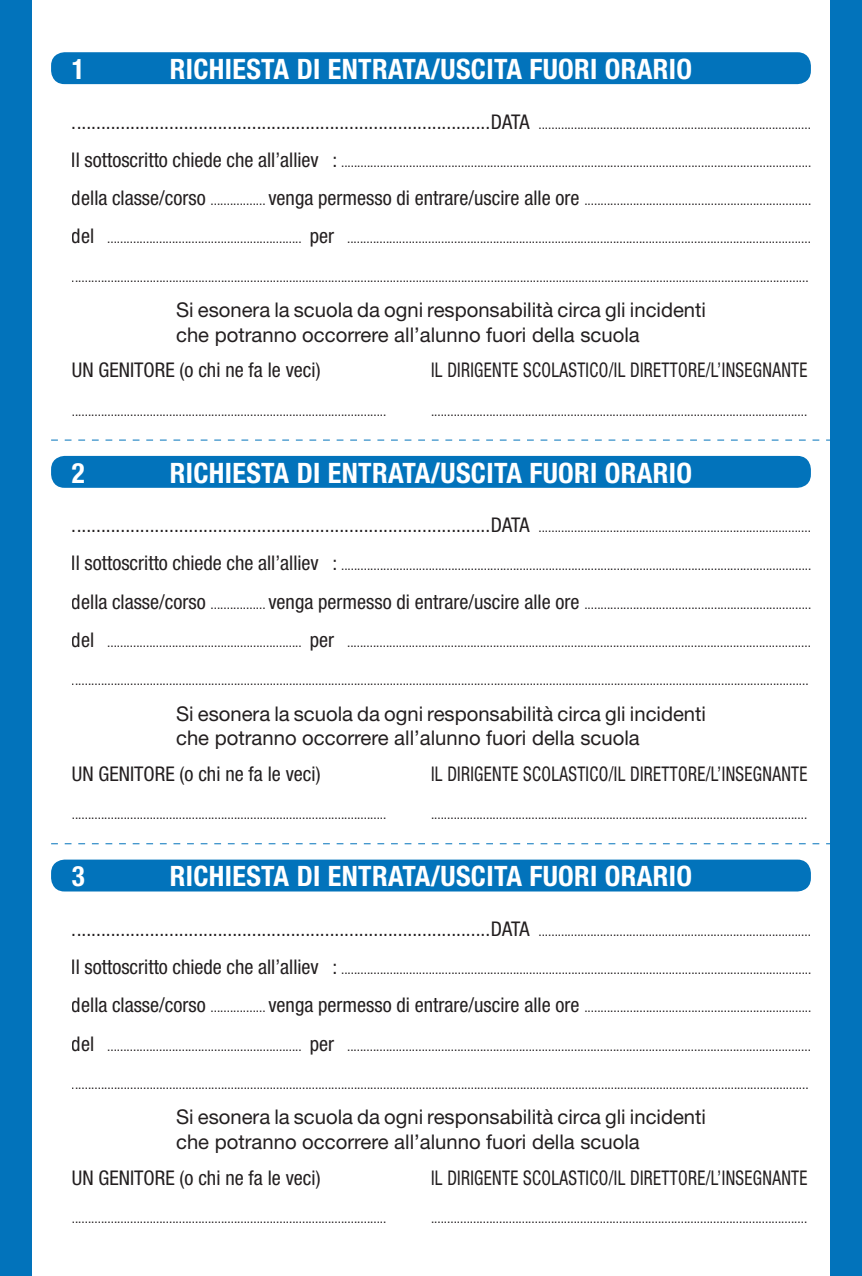
<style>
.page{position:relative;width:862px;height:1276px;background:#fff}
.page>*{position:absolute;margin:0;border:0;box-sizing:border-box;transform-origin:0 0}
.t1{font:700 condensed 28.12px "Helvetica Neue LT Std";letter-spacing:.01em;color:#fff}
.t2{font:700 condensed 28.12px "Helvetica Neue LT Std";letter-spacing:.01em;color:#fff;scale:.96 1}
.t3{font:condensed 20.25px "Helvetica Neue LT Std";letter-spacing:.02em;color:#231f20}
.t4{font:20.25px/24.8px "Helvetica Neue LT Std";color:#231f20}
.t5{font:condensed 20.25px "Helvetica Neue LT Std";letter-spacing:.02em;color:#231f20;scale:.85 1}
.t6{font:condensed 20.25px "Helvetica Neue LT Std";color:#231f20}
.t7{font:condensed 13.5px "Helvetica Neue LT Std";color:#231f20}
.s1{font-size:13.5px}
.s2{font-size:20.25px}
</style>
<div class="page">
<div style="left:51px;top:52px;width:759px;height:32px;background:#0273bb;border-radius:14px"></div>
<div style="left:51px;top:456px;width:759px;height:32px;background:#0273bb;border-radius:14px"></div>
<div style="left:51px;top:859px;width:759px;height:32px;background:#0273bb;border-radius:14px"></div>
<svg style="left:51px;top:440px;width:778px;height:1px"></svg>
<svg style="left:51px;top:843px;width:778px;height:1px"></svg>
<div style="left:829px;top:0;width:32px;height:1276px;background:#0273bb"></div>
<div style="left:0;top:0;width:32px;height:1276px;background:#0273bb"></div>
<h1 class="t1" style="left:170px;top:52px;width:523px">RICHIESTA DI ENTRATA/USCITA FUORI ORARIO</h1>
<h2 class="t3" style="left:72px;top:110px;width:740px">......................................................................................DATA <span class="s1">....................................................................................</span></h2>
<p class="t7" style="left:72px;top:154px;width:740px"><span class="s2">Il sottoscritto chiede che all’alliev :</span> .................................................................................................................................................</p>
<p class="t7" style="left:72px;top:192px;width:740px"><span class="s2">della classe/corso</span> ................. <span class="s2">venga permesso di entrare/uscire alle ore</span> ......................................................................</p>
<p class="t7" style="left:72px;top:231px;width:740px"><span class="s2">del</span> ............................................................ <span class="s2">per</span> ...............................................................................................................................................</p>
<p class="t7" style="left:72px;top:269px;width:738px">...................................................................................................................................................................................................................................</p>
<h1 class="t2" style="left:72px;top:52px;width:15px">1</h1>
<h2 class="t4" style="left:176px;top:297px;width:531px">Si esonera la scuola da ogni responsabilità circa gli incidenti che potranno occorrere all’alunno fuori della scuola</h2>
<h2 class="t6" style="left:72px;top:358px;width:250px">UN GENITORE (o chi ne fa le veci)</h2>
<p class="t7" style="left:72px;top:403px;width:316px">.................................................................................................</p>
<h2 class="t5" style="left:431px;top:358px;width:444px">IL DIRIGENTE SCOLASTICO/IL DIRETTORE/L’INSEGNANTE</h2>
<p class="t7" style="left:431px;top:403px;width:377px">....................................................................................................................</p>
<h1 class="t1" style="left:170px;top:456px;width:523px">RICHIESTA DI ENTRATA/USCITA FUORI ORARIO</h1>
<h2 class="t3" style="left:72px;top:513px;width:740px">......................................................................................DATA <span class="s1">....................................................................................</span></h2>
<p class="t7" style="left:72px;top:558px;width:740px"><span class="s2">Il sottoscritto chiede che all’alliev :</span> .................................................................................................................................................</p>
<p class="t7" style="left:72px;top:596px;width:740px"><span class="s2">della classe/corso</span> ................. <span class="s2">venga permesso di entrare/uscire alle ore</span> ......................................................................</p>
<p class="t7" style="left:72px;top:634px;width:740px"><span class="s2">del</span> ............................................................ <span class="s2">per</span> ...............................................................................................................................................</p>
<p class="t7" style="left:72px;top:672px;width:738px">...................................................................................................................................................................................................................................</p>
<h1 class="t2" style="left:72px;top:456px;width:15px">2</h1>
<h2 class="t4" style="left:176px;top:701px;width:531px">Si esonera la scuola da ogni responsabilità circa gli incidenti che potranno occorrere all’alunno fuori della scuola</h2>
<h2 class="t6" style="left:72px;top:762px;width:250px">UN GENITORE (o chi ne fa le veci)</h2>
<p class="t7" style="left:72px;top:806px;width:316px">.................................................................................................</p>
<h2 class="t5" style="left:431px;top:762px;width:444px">IL DIRIGENTE SCOLASTICO/IL DIRETTORE/L’INSEGNANTE</h2>
<p class="t7" style="left:431px;top:806px;width:377px">....................................................................................................................</p>
<h1 class="t1" style="left:170px;top:859px;width:523px">RICHIESTA DI ENTRATA/USCITA FUORI ORARIO</h1>
<h2 class="t3" style="left:72px;top:917px;width:740px">......................................................................................DATA <span class="s1">....................................................................................</span></h2>
<p class="t7" style="left:72px;top:961px;width:740px"><span class="s2">Il sottoscritto chiede che all’alliev :</span> .................................................................................................................................................</p>
<p class="t7" style="left:72px;top:999px;width:740px"><span class="s2">della classe/corso</span> ................. <span class="s2">venga permesso di entrare/uscire alle ore</span> ......................................................................</p>
<p class="t7" style="left:72px;top:1038px;width:740px"><span class="s2">del</span> ............................................................ <span class="s2">per</span> ...............................................................................................................................................</p>
<p class="t7" style="left:72px;top:1076px;width:738px">...................................................................................................................................................................................................................................</p>
<h1 class="t2" style="left:72px;top:859px;width:15px">3</h1>
<h2 class="t4" style="left:176px;top:1104px;width:531px">Si esonera la scuola da ogni responsabilità circa gli incidenti che potranno occorrere all’alunno fuori della scuola</h2>
<h2 class="t6" style="left:72px;top:1166px;width:250px">UN GENITORE (o chi ne fa le veci)</h2>
<p class="t7" style="left:72px;top:1210px;width:316px">.................................................................................................</p>
<h2 class="t5" style="left:431px;top:1166px;width:444px">IL DIRIGENTE SCOLASTICO/IL DIRETTORE/L’INSEGNANTE</h2>
<p class="t7" style="left:431px;top:1210px;width:377px">....................................................................................................................</p>
</div>
